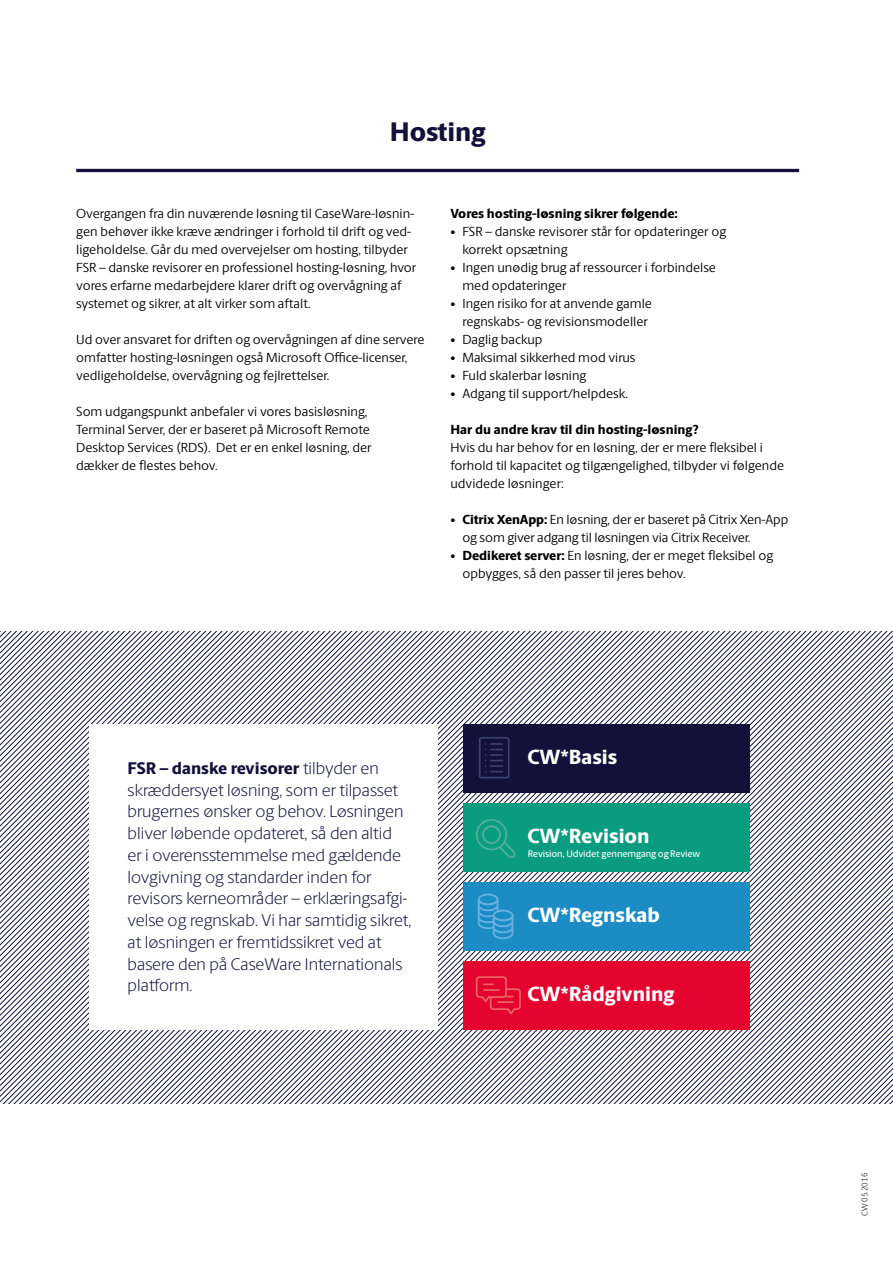
<style>
.page{position:relative;width:893px;height:1263px;background:#fff}
.page>*{position:absolute;margin:0;border:0;box-sizing:border-box;transform-origin:0 0}
.t1{font:800 27px "Berling Sans";color:#131139}
.t2{font:800 20.7px "Berling Sans";color:#fff}
.t3{font:300 16.95px/21.8px "Berling Sans";color:#131139}
.t4{font:13.2px/18px "Berling Sans";color:#000}
.t5{font:800 13.2px "Berling Sans";color:#000}
.t6{font:500 9.6px "Berling Sans";letter-spacing:-.015em;color:#fff}
.t7{font:300 8.25px "Berling Sans";color:#000}
.s1{font-size:10.5px}
.s2{font-weight:800}
</style>
<div class="page">
<svg style="left:0;top:631px;width:85px;height:472px"></svg>
<svg style="left:85px;top:631px;width:808px;height:472px"></svg>
<div style="left:89px;top:724px;width:349px;height:306px;background:#fff"></div>
<div style="left:463px;top:724px;width:286px;height:69px;background:#131139"></div>
<div style="left:463px;top:803px;width:286px;height:69px;background:#099c7f"></div>
<div style="left:463px;top:882px;width:286px;height:69px;background:#1b8cc4"></div>
<div style="left:463px;top:961px;width:286px;height:69px;background:#e4032e"></div>
<svg style="left:479px;top:737px;width:30px;height:41px"></svg>
<svg style="left:476px;top:819px;width:39px;height:39px"></svg>
<svg style="left:478px;top:894px;width:35px;height:45px"></svg>
<svg style="left:476px;top:976px;width:45px;height:38px"></svg>
<hr style="left:76px;top:169px;width:723px;height:3px;background:#131139">
<h1 class="t1" style="left:390px;top:116px;width:97px">Hosting</h1>
<p class="t4" style="left:76px;top:204px;width:341px">Overgangen fra din nuværende løsning til CaseWare-løsnin&shy;gen behøver ikke kræve ændringer i forhold til drift og ved&shy;ligeholdelse. Går du med overvejelser om hosting, tilbyder FSR – danske revisorer en professionel hosting-løsning, hvor vores erfarne medarbejdere klarer drift og overvågning af systemet og sikrer, at alt virker som aftalt.</p>
<p class="t4" style="left:76px;top:330px;width:350px">Ud over ansvaret for driften og overvågningen af dine servere omfatter hosting-løsningen også Microsoft Office-licenser, vedligeholdelse, overvågning og fejlrettelser.</p>
<p class="t4" style="left:76px;top:402px;width:297px">Som udgangspunkt anbefaler vi vores basisløsning, Terminal Server, der er baseret på Microsoft Remote Desktop Services (RDS). Det er en enkel løsning, der dækker de flestes behov.</p>
<p class="t5" style="left:450px;top:205px;width:229px">Vores hosting-løsning sikrer følgende:</p>
<p class="t4" style="left:462px;top:222px;width:265px;text-indent:-12px"><span class="s1">•</span> FSR – danske revisorer står for opdateringer og korrekt opsætning</p>
<p class="t4" style="left:462px;top:258px;width:255px;text-indent:-12px"><span class="s1">•</span> Ingen unødig brug af ressourcer i forbindelse med opdateringer</p>
<p class="t4" style="left:450px;top:294px;width:203px;text-align:center"><span class="s1">•</span> Ingen risiko for at anvende gamle regnskabs- og revisionsmodeller</p>
<p class="t4" style="left:450px;top:330px;width:94px"><span class="s1">•</span> Daglig backup</p>
<p class="t4" style="left:450px;top:348px;width:187px"><span class="s1">•</span> Maksimal sikkerhed mod virus</p>
<p class="t4" style="left:450px;top:366px;width:137px"><span class="s1">•</span> Fuld skalerbar løsning</p>
<p class="t4" style="left:450px;top:384px;width:179px"><span class="s1">•</span> Adgang til support/helpdesk.</p>
<p class="t5" style="left:450px;top:421px;width:250px">Har du andre krav til din hosting-løsning?</p>
<p class="t4" style="left:450px;top:438px;width:335px">Hvis du har behov for en løsning, der er mere fleksibel i forhold til kapacitet og tilgængelighed, tilbyder vi følgende udvidede løsninger:</p>
<p class="t4" style="left:462px;top:510px;width:327px;text-indent:-12px"><span class="s1">•</span> <span class="s2">Citrix XenApp:</span> En løsning, der er baseret på Citrix Xen-App og som giver adgang til løsningen via Citrix Receiver.</p>
<p class="t4" style="left:462px;top:546px;width:312px;text-indent:-12px"><span class="s1">•</span> <span class="s2">Dedikeret server:</span> En løsning, der er meget fleksibel og opbygges, så den passer til jeres behov.</p>
<p class="t3" style="left:128px;top:757px;width:285px"><span class="s2">FSR – danske revisorer</span> tilbyder en skræddersyet løsning, som er tilpasset brugernes ønsker og behov. Løsningen bliver løbende opdateret, så den altid<br>er i overensstemmelse med gældende lovgivning og standarder inden for revisors kerneområder – erklæringsafgi&shy;velse og regnskab. Vi har samtidig sikret, at løsningen er fremtidssikret ved at basere den på CaseWare Internationals platform.</p>
<h2 class="t2" style="left:527px;top:744px;width:92px">CW*Basis</h2>
<h2 class="t2" style="left:527px;top:823px;width:124px">CW*Revision</h2>
<p class="t6" style="left:528px;top:848px;width:174px">Revision, Udvidet gennemgang og Review</p>
<h2 class="t2" style="left:527px;top:902px;width:134px">CW*Regnskab</h2>
<h2 class="t2" style="left:527px;top:981px;width:148px">CW*Rådgivning</h2>
<p class="t7" style="left:860px;top:1216px;width:44px;rotate:-90deg">CW 05.2016</p>
</div>
